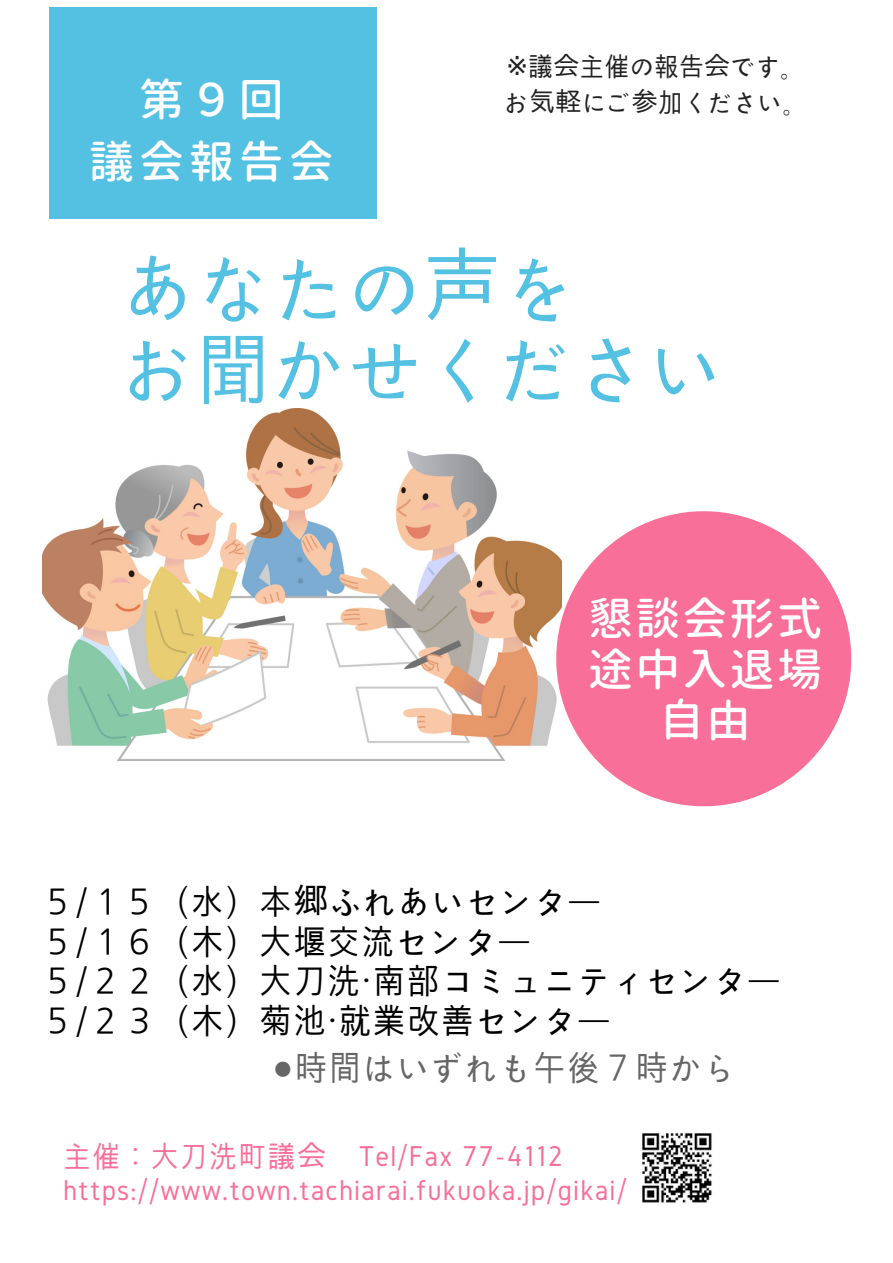
<style>
.page{position:relative;width:893px;height:1263px;background:#fff}
.page>*{position:absolute;margin:0;border:0;box-sizing:border-box;transform-origin:0 0}
.t1{font:79.5px/81px "Nanum Gothic";letter-spacing:.01em;color:#54c1e3}
.t2{font:500 45px/50.7px "Gen Jyuu Gothic";letter-spacing:.05em;color:#fff;text-align:center}
.t3{font:500 45px/61.9px "Gen Jyuu Gothic";letter-spacing:.11em;color:#fff;text-align:center}
.t4{font:34.8px/39.5px "Nanum Gothic";letter-spacing:.04em;color:#000}
.t5{font:34.8px "Nanum Gothic";letter-spacing:.04em;color:#666}
.t6{font:29.85px/33.8px "Gidole";letter-spacing:.04em;color:#f86f99}
.t7{font:26.55px/36px "Nanum Gothic";color:#222}
.s1{font-family:"DejaVu Sans"}
.s2{font-family:"Takao P Gothic"}
.s3{font-family:"Gidole"}
.s4{font-family:"Liberation Sans"}
.s5{font-family:"Nanum Gothic"}
</style>
<div class="page">
<img style="left:43px;top:409px;width:513px;height:351px">
<div style="left:50px;top:7px;width:327px;height:211px;background:#54c1e3"></div>
<svg style="left:556px;top:511px;width:295px;height:295px;fill:#f86f99"></svg>
<img style="left:642px;top:1133px;width:70px;height:70px">
<p class="t3" style="left:89px;top:68px;width:246px">第９回<br>議会報告会</p>
<p class="t7" style="left:504px;top:48px;width:305px"><span class="s1">※</span>議<span class="s2">会</span>主催の報告<span class="s2">会</span>です。お<span class="s2">気軽</span>にご<span class="s2">参</span>加ください。</p>
<h1 class="t1" style="left:120px;top:246px;width:605px">あなたの<span class="s2">声</span>を<br>お聞かせください</h1>
<p class="t2" style="left:588px;top:593px;width:235px">懇談会形式途中入退場自由</p>
<p class="t4" style="left:42px;top:881px;width:740px">５<span class="s3">/</span>１５（⽔）本<span class="s2">郷</span>ふれあいセンター<br>５<span class="s3">/</span>１６（⽊）⼤堰交流センター<br>５<span class="s3">/</span>２２（⽔）⼤⼑洗·南部コミュニティセンター<br>５<span class="s3">/</span>２３（⽊）菊池·就業改善センター</p>
<p class="t5" style="left:272px;top:1047px;width:465px"><span class="s4">●</span>時間はいずれも午後７時から</p>
<p class="t6" style="left:63px;top:1139px;width:565px"><span class="s5">主催：⼤⼑洗町議</span><span class="s2">会</span> Tel/Fax 77-4112 https://www.town.tachiarai.fukuoka.jp/gikai/</p>
</div>
